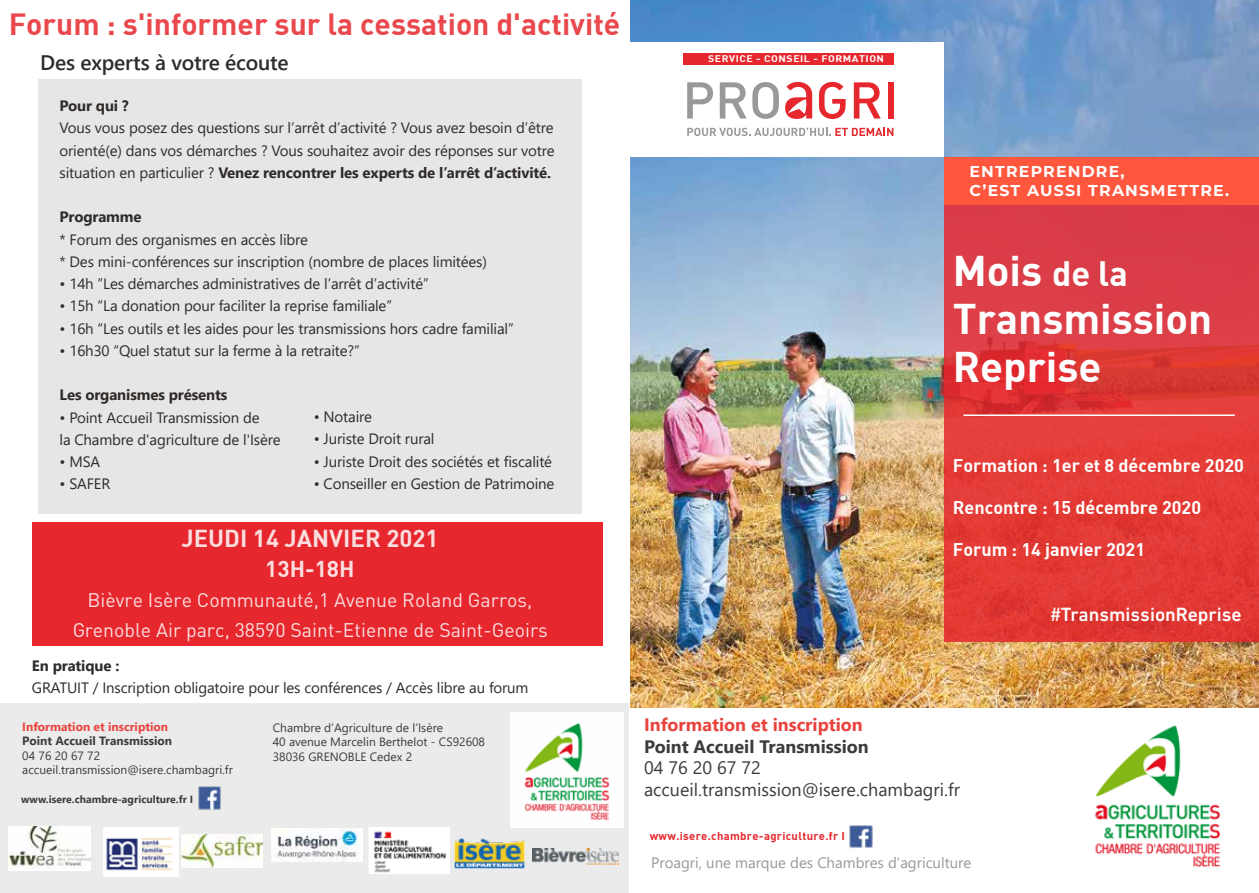
<style>
.page{position:relative;width:1259px;height:893px;background:#fff}
.page>*{position:absolute;margin:0;border:0;box-sizing:border-box;transform-origin:0 0}
.t1{font:42px/48px "DIN Bold";color:#fff}
.t2{font:30px "DIN Bold";color:#e6272d}
.t3{font:24px "DIN Bold";color:#fff}
.t4{font:22.5px "DIN Bold";color:#fff}
.t5{font:600 21px "Segoe UI";letter-spacing:-.01em;color:#2e2b29}
.t6{font:19.5px/30px "DIN";color:#fff;text-align:center}
.t7{font:500 19.5px "DIN Next LT Pro";color:#fff}
.t8{font:18px "DIN Bold";color:#fff}
.t9{font:18px/21.6px "Segoe UI";color:#3c3c3b}
.t10{font:700 18px "Segoe UI";color:#e8433d}
.t11{font:700 18px "Segoe UI";color:#3c3c3b}
.t12{font:700 15.75px/18.9px "Montserrat";letter-spacing:.075em;color:#fff}
.t13{font:15px/22.2px "Segoe UI";letter-spacing:-.01em;color:#2e2b29}
.t14{font:700 15px "Segoe UI";letter-spacing:-.01em;color:#2e2b29}
.t15{font:15px "Segoe UI";color:#999}
.t16{font:12px/14.4px "Segoe UI";color:#3c3c3b}
.t17{font:700 12px "Segoe UI";color:#e8433d}
.t18{font:700 12px "Segoe UI";color:#3c3c3b}
.t19{font:11.25px "DIN Bold";letter-spacing:.03em;color:#e6272d}
.t20{font:700 10.5px "Segoe UI";color:#3c3c3b}
.t21{font:9.45px "DIN Bold";letter-spacing:.05em;color:#fff;scale:1.11 1}
.s1{font-weight:700}
.s2{font-size:34.5px}
</style>
<div class="page">
<div style="left:0;top:704px;width:629px;height:189px;background:#e6e5e5"></div>
<img style="left:630px;top:0;width:629px;height:707px">
<img style="left:1095px;top:725px;width:126px;height:143px">
<svg style="left:944px;top:204px;width:315px;height:438px;background:#df3a3a"></svg>
<div style="left:629px;top:43px;width:315px;height:114px;background:#fff"></div>
<div style="left:944px;top:157px;width:315px;height:47px;background:#ff573e"></div>
<img style="left:369px;top:827px;width:80px;height:47px">
<img style="left:510px;top:713px;width:113px;height:115px">
<img style="left:272px;top:829px;width:90px;height:32px">
<div style="left:683px;top:53px;width:211px;height:21px;background:#e6272d"></div>
<div style="left:681px;top:65px;width:215px;height:88px;background:#fff"></div>
<svg style="left:819px;top:82px;width:26px;height:37px"></svg>
<svg style="left:687px;top:128px;width:206px;height:8px"></svg>
<svg style="left:687px;top:82px;width:26px;height:37px"></svg>
<svg style="left:720px;top:82px;width:26px;height:37px"></svg>
<svg style="left:752px;top:82px;width:27px;height:37px"></svg>
<svg style="left:854px;top:82px;width:26px;height:37px"></svg>
<div style="left:887px;top:82px;width:6px;height:37px;background:#e6272d"></div>
<svg style="left:785px;top:82px;width:27px;height:37px"></svg>
<img style="left:848px;top:825px;width:25px;height:24px">
<img style="left:198px;top:786px;width:23px;height:24px">
<hr style="left:963px;top:414px;width:271px;height:2px;background:#fff">
<img style="left:455px;top:838px;width:69px;height:30px">
<img style="left:9px;top:826px;width:81px;height:45px">
<img style="left:104px;top:827px;width:75px;height:49px">
<img style="left:182px;top:834px;width:81px;height:33px">
<img style="left:532px;top:849px;width:87px;height:15px">
<div style="left:32px;top:523px;width:570px;height:123px;background:#e6272d"></div>
<div style="left:38px;top:79px;width:543px;height:434px;background:#e7e6e6"></div>
<h2 class="t2" style="left:9px;top:5px;width:613px">Forum : s'informer sur la cessation d'activité</h2>
<h3 class="t5" style="left:40px;top:43px;width:250px">Des experts à votre écoute</h3>
<p class="t14" style="left:60px;top:92px;width:71px">Pour qui ?</p>
<p class="t13" style="left:60px;top:116px;width:496px;text-align:justify">Vous vous posez des questions sur l’arrêt d’activité ? Vous avez besoin d’être orienté(e) dans vos démarches ? Vous souhaitez avoir des réponses sur votre situation en particulier ? <span class="s1">Venez rencontrer les experts de l’arrêt d’activité.</span></p>
<p class="t14" style="left:60px;top:203px;width:84px">Programme</p>
<p class="t13" style="left:60px;top:227px;width:429px">* Forum des organismes en accès libre<br>* Des mini-conférences sur inscription (nombre de places limitées)</p>
<p class="t13" style="left:60px;top:271px;width:371px">• 14h ”Les démarches administratives de l’arrêt d’activité”</p>
<p class="t13" style="left:60px;top:294px;width:334px">• 15h “La donation pour faciliter la reprise familiale”</p>
<p class="t13" style="left:60px;top:316px;width:455px">• 16h “Les outils et les aides pour les transmissions hors cadre familial”</p>
<p class="t13" style="left:60px;top:338px;width:302px">• 16h30 “Quel statut sur la ferme à la retraite?”</p>
<p class="t14" style="left:60px;top:381px;width:169px">Les organismes présents</p>
<p class="t13" style="left:60px;top:405px;width:223px">• Point Accueil Transmission de<br>la Chambre d'agriculture de l'Isère</p>
<p class="t13" style="left:60px;top:449px;width:42px">• MSA</p>
<p class="t13" style="left:60px;top:472px;width:52px">• SAFER</p>
<p class="t13" style="left:314px;top:404px;width:60px">• Notaire</p>
<p class="t13" style="left:314px;top:427px;width:122px">• Juriste Droit rural</p>
<p class="t13" style="left:314px;top:449px;width:240px">• Juriste Droit des sociétés et fiscalité</p>
<p class="t13" style="left:314px;top:471px;width:242px">• Conseiller en Gestion de Patrimoine</p>
<h3 class="t3" style="left:181px;top:523px;width:258px">JEUDI 14 JANVIER 2021</h3>
<h3 class="t4" style="left:265px;top:554px;width:91px">13H-18H</h3>
<h3 class="t6" style="left:72px;top:585px;width:477px">Bièvre Isère Communauté,1 Avenue Roland Garros,<br>Grenoble Air parc, 38590 Saint-Etienne de Saint-Geoirs</h3>
<p class="t14" style="left:32px;top:651px;width:89px">En pratique :</p>
<p class="t13" style="left:32px;top:675px;width:498px">GRATUIT / Inscription obligatoire pour les conférences / Accès libre au forum</p>
<p class="t17" style="left:22px;top:715px;width:147px">Information et inscription</p>
<p class="t18" style="left:22px;top:730px;width:151px">Point Accueil Transmission</p>
<p class="t16" style="left:22px;top:747px;width:212px">04 76 20 67 72 accueil.transmission@isere.chambagri.fr</p>
<p class="t20" style="left:21px;top:790px;width:173px">www.isere.chambre-agriculture.fr I</p>
<p class="t16" style="left:273px;top:719px;width:214px">Chambre d’Agriculture de l’Isère<br>40 avenue Marcelin Berthelot - CS92608<br>38036 GRENOBLE Cedex 2</p>
<p class="t21" style="left:708px;top:52px;width:160px">SERVICE - CONSEIL - FORMATION</p>
<p class="t12" style="left:969px;top:162px;width:261px">ENTREPRENDRE,<br>C’EST AUSSI TRANSMETTRE.</p>
<h1 class="t1" style="left:952px;top:245px;width:261px">Mois <span class="s2">de la<br></span>Transmission<br>Reprise</h1>
<p class="t8" style="left:952px;top:454px;width:293px">Formation : 1er et 8 décembre 2020</p>
<p class="t8" style="left:952px;top:496px;width:250px">Rencontre : 15 décembre 2020</p>
<p class="t8" style="left:952px;top:538px;width:194px">Forum : 14 janvier 2021</p>
<h3 class="t7" style="left:1050px;top:603px;width:192px">#TransmissionReprise</h3>
<p class="t10" style="left:644px;top:708px;width:220px">Information et inscription</p>
<p class="t11" style="left:644px;top:729px;width:226px">Point Accueil Transmission</p>
<p class="t9" style="left:644px;top:756px;width:317px">04 76 20 67 72 accueil.transmission@isere.chambagri.fr</p>
<p class="t19" style="left:649px;top:828px;width:197px">www.isere.chambre-agriculture.fr I</p>
<p class="t15" style="left:651px;top:849px;width:322px">Proagri, une marque des Chambres d'agriculture</p>
</div>
